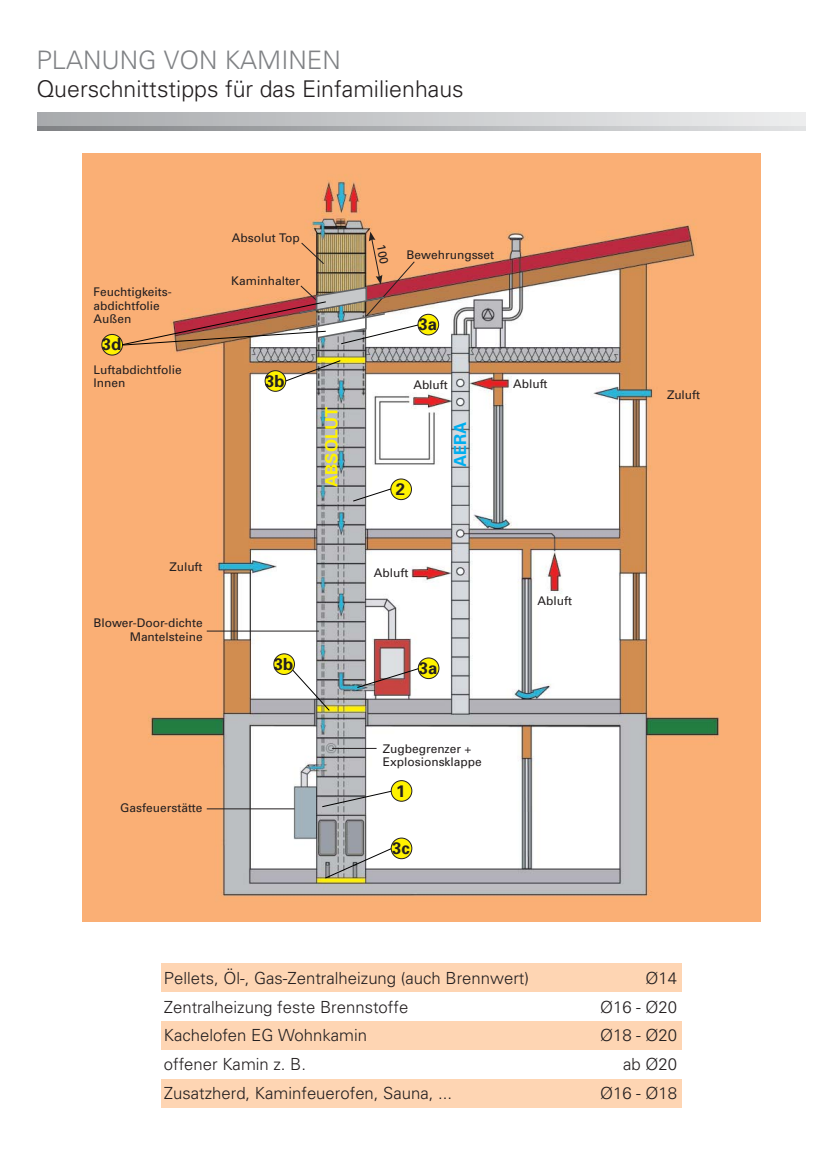
<style>
.page{position:relative;width:828px;height:1150px;background:#fff}
.page>*{position:absolute;margin:0;border:0;box-sizing:border-box;transform-origin:0 0}
.t1{font:300 25.55px "Univers";color:#808285}
.t2{font:300 23.1px "Univers";color:#231f20}
.t3{font:300 16.62px "Univers";color:#231f20}
.t4{font:700 16.62px "Univers";color:#231f20}
.t5{font:700 16.62px "Univers";color:#fff200}
.t6{font:700 16.62px "Univers";color:#00aeef}
.t7{font:11.9px/13.5px "Univers";color:#231f20}
</style>
<div class="page">
<svg style="left:38px;top:113px;width:767px;height:13px;background:#cacbcd"></svg>
<svg style="left:38px;top:126px;width:767px;height:5px;background:#afb1b4"></svg>
<div style="left:161px;top:1079px;width:520px;height:28px;background:#fed5b3"></div>
<div style="left:161px;top:1021px;width:520px;height:28px;background:#fed5b3"></div>
<div style="left:161px;top:963px;width:520px;height:29px;background:#fed5b3"></div>
<img style="left:82px;top:154px;width:677px;height:768px">
<hr style="left:207px;top:631px;width:112px;height:1px;background:#231f20">
<hr style="left:207px;top:808px;width:87px;height:1px;background:#231f20">
<hr style="left:332px;top:748px;width:44px;height:1px;background:#231f20">
<div style="left:391px;top:780px;width:20px;height:21px;background:#fff200;border-radius:50%"></div>
<div style="left:390px;top:780px;width:22px;height:22px;border:1px solid #231f20;border-radius:50%"></div>
<svg style="left:321px;top:791px;width:70px;height:16px"></svg>
<div style="left:391px;top:838px;width:20px;height:21px;background:#fff200;border-radius:50%"></div>
<div style="left:390px;top:838px;width:22px;height:21px;border:1px solid #231f20;border-radius:50%"></div>
<svg style="left:324px;top:848px;width:67px;height:31px"></svg>
<div style="left:274px;top:654px;width:20px;height:20px;background:#fff200;border-radius:50%"></div>
<div style="left:273px;top:653px;width:22px;height:22px;border:1px solid #231f20;border-radius:50%"></div>
<svg style="left:292px;top:669px;width:38px;height:42px"></svg>
<div style="left:418px;top:658px;width:20px;height:20px;background:#fff200;border-radius:50%"></div>
<div style="left:417px;top:657px;width:22px;height:22px;border:1px solid #231f20;border-radius:50%"></div>
<svg style="left:356px;top:668px;width:62px;height:20px"></svg>
<div style="left:390px;top:479px;width:21px;height:21px;background:#fff200;border-radius:50%"></div>
<div style="left:390px;top:479px;width:21px;height:21px;border:1px solid #231f20;border-radius:50%"></div>
<svg style="left:352px;top:488px;width:39px;height:14px"></svg>
<div style="left:265px;top:371px;width:20px;height:20px;background:#fff200;border-radius:50%"></div>
<div style="left:264px;top:370px;width:22px;height:22px;border:1px solid #231f20;border-radius:50%"></div>
<svg style="left:285px;top:360px;width:56px;height:22px"></svg>
<div style="left:418px;top:314px;width:20px;height:21px;background:#fff200;border-radius:50%"></div>
<div style="left:417px;top:314px;width:22px;height:21px;border:1px solid #231f20;border-radius:50%"></div>
<div style="left:102px;top:334px;width:20px;height:21px;background:#fff200;border-radius:50%"></div>
<div style="left:101px;top:334px;width:22px;height:21px;border:1px solid #231f20;border-radius:50%"></div>
<svg style="left:121px;top:232px;width:297px;height:114px;background:#d99f78"></svg>
<h1 class="t1" style="left:36px;top:51px;width:306px">PLANUNG VON KAMINEN</h1>
<h2 class="t2" style="left:36px;top:80px;width:428px">Querschnittstipps für das Einfamilienhaus</h2>
<p class="t7" style="left:93px;top:286px;width:80px">Feuchtigkeits&shy;abdichtfolie<br>Außen</p>
<h3 class="t4" style="left:102px;top:338px;width:21px">3d</h3>
<p class="t7" style="left:93px;top:364px;width:90px">Luftabdichtfolie<br>Innen</p>
<p class="t7" style="left:169px;top:561px;width:35px">Zuluft</p>
<p class="t7" style="left:93px;top:617px;width:111px;text-align:right">Blower-Door-dichte<br>Mantelsteine</p>
<p class="t7" style="left:120px;top:802px;width:84px">Gasfeuerstätte</p>
<p class="t7" style="left:232px;top:232px;width:69px">Absolut Top</p>
<p class="t7" style="left:231px;top:275px;width:70px">Kaminhalter</p>
<h3 class="t4" style="left:265px;top:375px;width:21px">3b</h3>
<h3 class="t5" style="left:325px;top:487px;width:81px;rotate:-90deg">ABSOLUT</h3>
<p class="t7" style="left:406px;top:249px;width:89px">Bewehrungsset</p>
<h3 class="t4" style="left:418px;top:318px;width:20px">3a</h3>
<p class="t7" style="left:413px;top:379px;width:36px">Abluft</p>
<p class="t7" style="left:513px;top:378px;width:36px">Abluft</p>
<h3 class="t4" style="left:395px;top:483px;width:11px">2</h3>
<p class="t7" style="left:373px;top:567px;width:36px">Abluft</p>
<h3 class="t6" style="left:454px;top:467px;width:47px;rotate:-90deg">AERA</h3>
<p class="t7" style="left:537px;top:595px;width:36px">Abluft</p>
<h3 class="t4" style="left:274px;top:658px;width:21px">3b</h3>
<h3 class="t4" style="left:418px;top:662px;width:20px">3a</h3>
<p class="t7" style="left:382px;top:743px;width:100px">Zugbegrenzer +<br>Explosionsklappe</p>
<h3 class="t4" style="left:396px;top:784px;width:11px">1</h3>
<h3 class="t4" style="left:392px;top:842px;width:19px">3c</h3>
<p class="t7" style="left:666px;top:389px;width:35px">Zuluft</p>
<h3 class="t3" style="left:164px;top:972px;width:366px">Pellets, Öl-, Gas-Zentralheizung (auch Brennwert)</h3>
<h3 class="t3" style="left:645px;top:972px;width:33px">Ø14</h3>
<h3 class="t3" style="left:164px;top:1000px;width:246px">Zentralheizung feste Brennstoffe</h3>
<h3 class="t3" style="left:599px;top:1000px;width:79px">Ø16 - Ø20</h3>
<h3 class="t3" style="left:164px;top:1029px;width:205px">Kachelofen EG Wohnkamin</h3>
<h3 class="t3" style="left:599px;top:1029px;width:79px">Ø18 - Ø20</h3>
<h3 class="t3" style="left:164px;top:1058px;width:144px">offener Kamin z. B.</h3>
<h3 class="t3" style="left:623px;top:1058px;width:55px">ab Ø20</h3>
<h3 class="t3" style="left:164px;top:1086px;width:289px">Zusatzherd, Kaminfeuerofen, Sauna, ...</h3>
<h3 class="t3" style="left:599px;top:1086px;width:79px">Ø16 - Ø18</h3>
</div>
